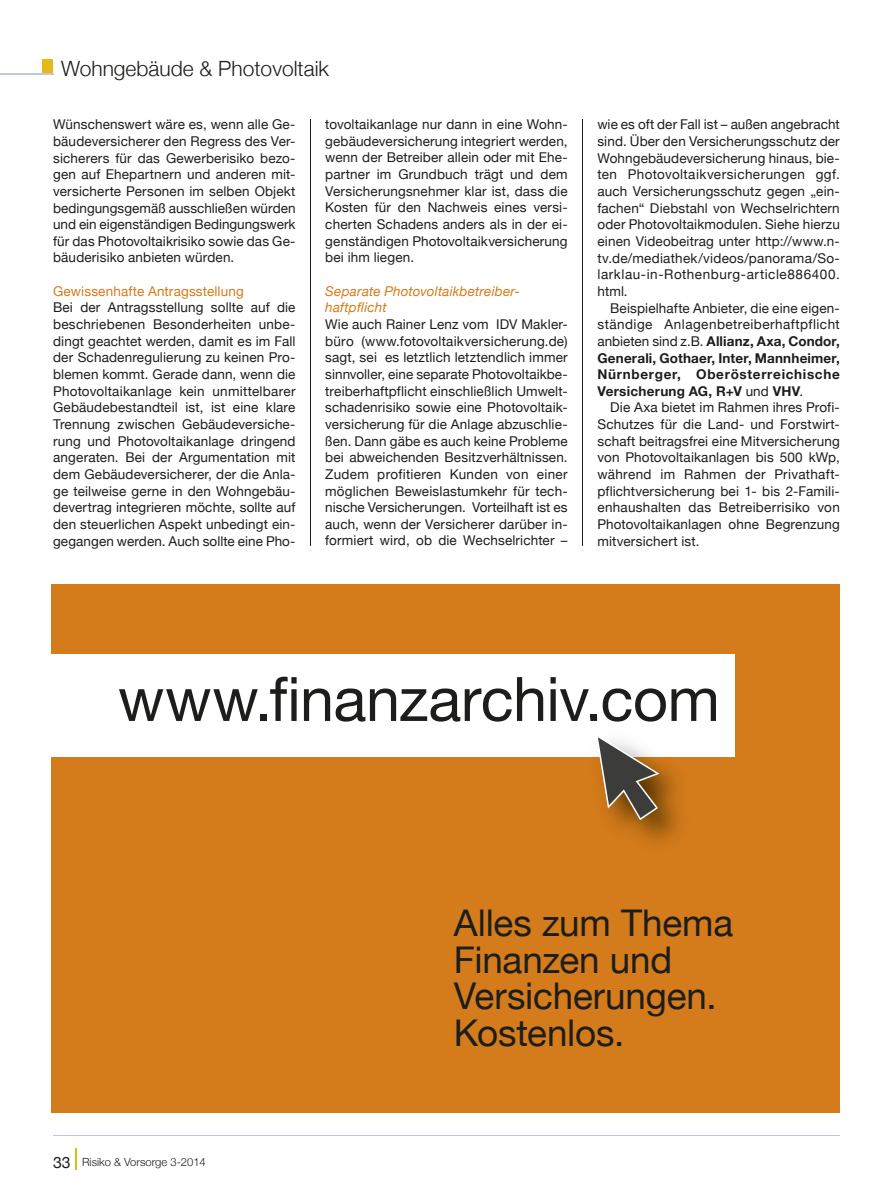
<style>
.page{position:relative;width:893px;height:1191px;background:#fff}
.page>*{position:absolute;margin:0;border:0;box-sizing:border-box;transform-origin:0 0}
.t1{font:61.35px "Helvetica Neue";letter-spacing:-.01em;color:#1d1d1b}
.t2{font:36.75px/36.6px "Helvetica Neue";letter-spacing:-.005em;color:#1d1d1b}
.t3{font:300 21px "Helvetica Neue";color:#1d1d1b}
.t4{font:13.5px/16.6px "Helvetica Neue";letter-spacing:.01em;color:#1d1d1b;text-align:justify}
.t5{font:700 13.5px/16.6px "Helvetica Neue";letter-spacing:.05em;color:#1d1d1b;text-align:justify}
.t6{font:italic 13.5px/16.6px "Helvetica Neue";letter-spacing:.01em;color:#d47b1b}
.t7{font:13.5px "Helvetica Neue";letter-spacing:.01em;color:#d47b1b}
.t8{font:300 11.25px "Helvetica Neue";color:#1d1d1b}
.s1{font-weight:400}
.s2{font-weight:400;font-size:15.75px}
</style>
<div class="page">
<hr style="left:53px;top:1135px;width:787px;height:1px;background:#c1c9d9">
<svg style="left:75px;top:1148px;width:1px;height:21px"></svg>
<div style="left:51px;top:584px;width:789px;height:528px;background:#d47b1b"></div>
<div style="left:43px;top:60px;width:10px;height:14px;background:#e8b718"></div>
<hr style="left:0;top:74px;width:53px;height:1px;background:#c1c9d9">
<hr style="left:310px;top:119px;width:1px;height:426px;background:#1d1d1b">
<hr style="left:582px;top:119px;width:1px;height:426px;background:#1d1d1b">
<div style="left:35px;top:654px;width:700px;height:102px;background:#fff"></div>
<img style="left:580px;top:721px;width:124px;height:121px">
<img style="left:590px;top:718px;width:107px;height:3px">
<svg style="left:596px;top:734px;width:63px;height:86px"></svg>
<h3 class="t3" style="left:61px;top:55px;width:270px">Wohngebäude &amp; Photovoltaik</h3>
<p class="t4" style="left:53px;top:116px;width:244px">Wünschenswert wäre es, wenn alle Ge&shy;bäudeversicherer den Regress des Ver&shy;sicherers für das Gewerberisiko bezo&shy;gen auf Ehepartnern und anderen mit&shy;versicherte Personen im selben Objekt bedingungsgemäß ausschließen würden und ein eigenständigen Bedingungswerk für das Photovoltaikrisiko sowie das Ge&shy;bäuderisiko anbieten würden.</p>
<p class="t7" style="left:53px;top:283px;width:192px">Gewissenhafte Antragsstellung</p>
<p class="t4" style="left:53px;top:299px;width:244px">Bei der Antragsstellung sollte auf die beschriebenen Besonderheiten unbe&shy;dingt geachtet werden, damit es im Fall der Schadenregulierung zu keinen Pro&shy;blemen kommt. Gerade dann, wenn die Photovoltaikanlage kein unmittelbarer Gebäudebestandteil ist, ist eine klare Trennung zwischen Gebäudeversiche&shy;rung und Photovoltaikanlage dringend angeraten. Bei der Argumentation mit dem Gebäudeversicherer, der die Anla&shy;ge teilweise gerne in den Wohngebäu&shy;devertrag integrieren möchte, sollte auf den steuerlichen Aspekt unbedingt ein&shy;gegangen werden. Auch sollte eine Pho-</p>
<p class="t4" style="left:325px;top:116px;width:244px">tovoltaikanlage nur dann in eine Wohn&shy;gebäudeversicherung integriert werden, wenn der Betreiber allein oder mit Ehe&shy;partner im Grundbuch trägt und dem Versicherungsnehmer klar ist, dass die Kosten für den Nachweis eines versi&shy;cherten Schadens anders als in der ei&shy;genständigen Photovoltaikversicherung bei ihm liegen.</p>
<p class="t6" style="left:325px;top:282px;width:196px">Separate Photovoltaikbetreiber&shy;haftpflicht</p>
<p class="t4" style="left:325px;top:316px;width:244px">Wie auch Rainer Lenz vom IDV Makler&shy;büro (www.fotovoltaikversicherung.de) sagt, sei es letztlich letztendlich immer sinnvoller, eine separate Photovoltaikbe&shy;treiberhaftpflicht einschließlich Umwelt&shy;schadenrisiko sowie eine Photovoltaik&shy;versicherung für die Anlage abzuschlie&shy;ßen. Dann gäbe es auch keine Probleme bei abweichenden Besitzverhältnissen.<br>Zudem profitieren Kunden von einer möglichen Beweislastumkehr für tech&shy;nische Versicherungen. Vorteilhaft ist es auch, wenn der Versicherer darüber in&shy;formiert wird, ob die Wechselrichter –</p>
<p class="t4" style="left:597px;top:116px;width:244px">wie es oft der Fall ist – außen angebracht sind. Über den Versicherungsschutz der Wohngebäudeversicherung hinaus, bie&shy;ten Photovoltaikversicherungen ggf. auch Versicherungsschutz gegen „ein&shy;fachen“ Diebstahl von Wechselrichtern oder Photovoltaikmodulen. Siehe hierzu einen Videobeitrag unter http://www.n&shy;tv.de/mediathek/videos/panorama/So&shy;larklau-in-Rothenburg-article886400. html.</p>
<p class="t5" style="left:597px;top:299px;width:244px;text-indent:13px"><span class="s1">Beispielhafte Anbieter, die eine eigen&shy;ständige Anlagenbetreiberhaftpflicht anbieten sind z.B.</span> Allianz, Axa, Condor, Generali, Gothaer, Inter, Mannheimer, Nürnberger, Oberösterreichische Versicherung AG, R+V <span class="s1">und</span> VHV<span class="s1">.</span></p>
<p class="t4" style="left:597px;top:399px;width:244px;text-indent:13px">Die Axa bietet im Rahmen ihres Profi-Schutzes für die Land- und Forstwirt&shy;schaft beitragsfrei eine Mitversicherung von Photovoltaikanlagen bis 500 kWp, während im Rahmen der Privathaft&shy;pflichtversicherung bei 1- bis 2-Famili&shy;enhaushalten das Betreiberrisiko von Photovoltaikanlagen ohne Begrenzung mitversichert ist.</p>
<h1 class="t1" style="left:118px;top:662px;width:603px">www.finanzarchiv.com</h1>
<p class="t8" style="left:53px;top:1154px;width:154px"><span class="s2">33</span> Risiko &amp; Vorsorge 3-2014</p>
<h2 class="t2" style="left:454px;top:904px;width:281px">Alles zum Thema<br>Finanzen und<br>Versicherungen.<br>Kostenlos.</h2>
</div>
